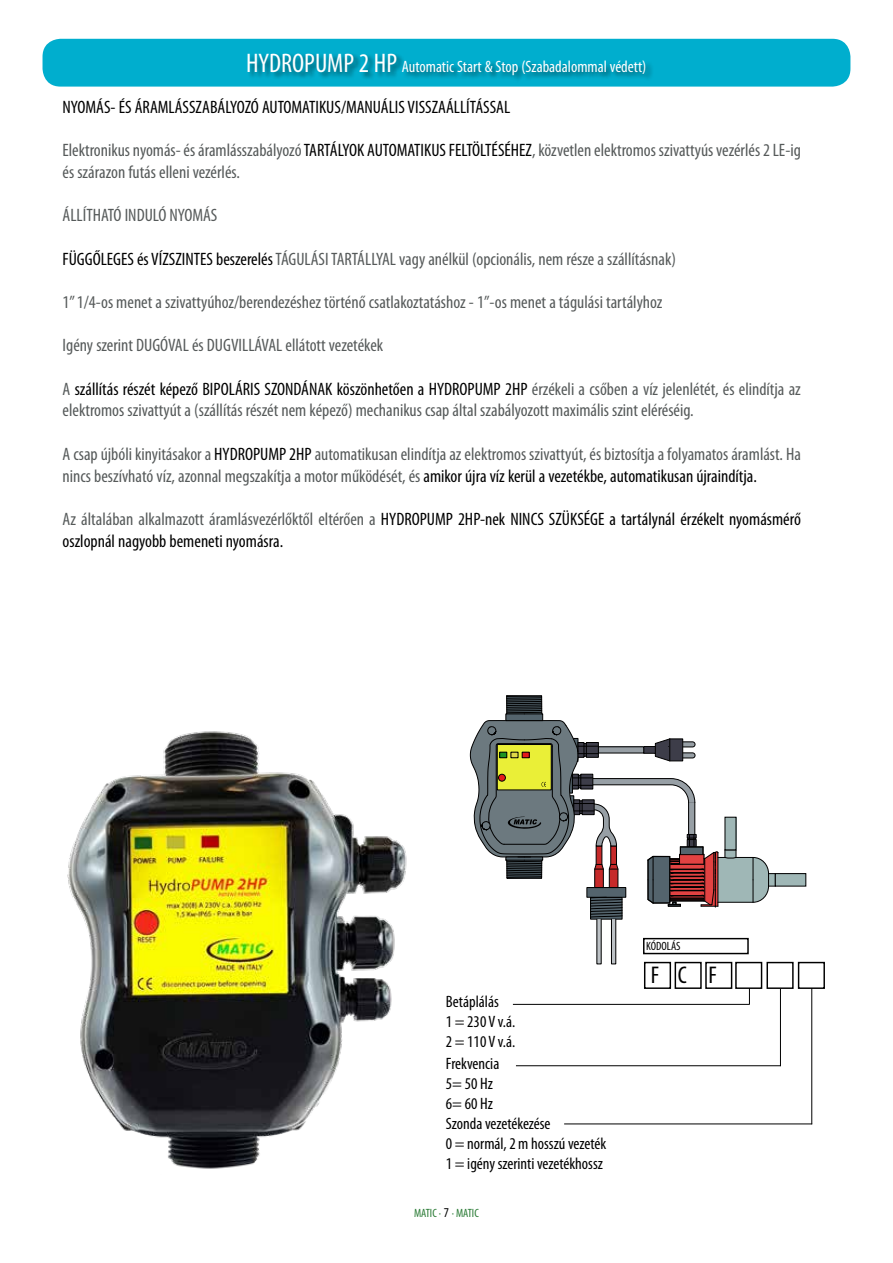
<style>
.page{position:relative;width:893px;height:1263px;background:#fff}
.page>*{position:absolute;margin:0;border:0;box-sizing:border-box;transform-origin:0 0}
.t1{font:condensed 24.3px "Myriad Pro";color:#000}
.t2{font:condensed 18px/21.8px "Myriad Pro";color:#565a5a}
.t3{font:condensed 18px/21.8px "Myriad Pro";color:#000}
.t4{font:condensed 16.5px/20px "Myriad Pro";color:#000}
.t5{font:condensed 16.5px "Myriad Pro";color:#fff}
.t6{font:condensed 12px "Myriad Pro";letter-spacing:-.005em;color:#2a7b35}
.t7{font:condensed 12px "Myriad Pro";color:#000}
.s1{font-size:27px}
.s2{color:#000}
.s3{color:#565a5a}
.s4{font-size:13.5px;color:#000}
</style>
<div class="page">
<div style="left:43px;top:39px;width:807px;height:48px;background:#00aece;border-radius:18px"></div>
<div style="left:247px;top:53px;width:407px;height:30px;background:#000;opacity:.5"></div>
<svg style="left:611px;top:919px;width:5px;height:45px"></svg>
<svg style="left:597px;top:919px;width:4px;height:45px"></svg>
<svg style="left:470px;top:695px;width:306px;height:222px"></svg>
<div style="left:725px;top:817px;width:11px;height:33px;background:#9fb7b6"></div>
<div style="left:775px;top:874px;width:31px;height:12px;background:#9fb7b6"></div>
<div style="left:775px;top:873px;width:31px;height:13px;border:1px solid #000"></div>
<img style="left:67px;top:731px;width:340px;height:438px">
<hr style="left:513px;top:1004px;width:237px;height:1px;background:#000">
<svg style="left:749px;top:989px;width:1px;height:15px"></svg>
<div style="left:644px;top:962px;width:27px;height:27px;border:1px solid #000"></div>
<div style="left:675px;top:962px;width:27px;height:27px;border:1px solid #000"></div>
<div style="left:705px;top:962px;width:27px;height:27px;border:1px solid #000"></div>
<div style="left:766px;top:962px;width:28px;height:27px;border:1px solid #000"></div>
<div style="left:735px;top:962px;width:27px;height:27px;border:1px solid #000"></div>
<hr style="left:516px;top:1065px;width:265px;height:1px;background:#000">
<hr style="left:811px;top:986px;width:1px;height:138px;background:#000">
<div style="left:799px;top:962px;width:25px;height:26px;background:#fff"></div>
<div style="left:798px;top:962px;width:27px;height:27px;border:1px solid #000"></div>
<hr style="left:780px;top:989px;width:1px;height:77px;background:#000">
<hr style="left:564px;top:1123px;width:248px;height:1px;background:#000">
<div style="left:643px;top:938px;width:106px;height:16px;border:1px solid #000"></div>
<p class="t5" style="left:246px;top:56px;width:402px"><span class="s1">HYDROPUMP 2 HP</span> Automatic Start &amp; Stop (Szabadalommal védett)</p>
<p class="t3" style="left:63px;top:96px;width:449px">NYOMÁS- ÉS ÁRAMLÁSSZABÁLYOZÓ AUTOMATIKUS/MANUÁLIS VISSZAÁLLÍTÁSSAL</p>
<p class="t2" style="left:63px;top:139px;width:740px">Elektronikus nyomás- és áramlásszabályozó <span class="s2">TARTÁLYOK AUTOMATIKUS FELTÖLTÉSÉHEZ</span>, közvetlen elektromos szivattyús vezérlés 2 LE-ig és szárazon futás elleni vezérlés.</p>
<p class="t2" style="left:63px;top:204px;width:156px">ÁLLÍTHATÓ INDULÓ NYOMÁS</p>
<p class="t2" style="left:63px;top:248px;width:615px"><span class="s2">FÜGGŐLEGES és VÍZSZINTES beszerelés</span> TÁGULÁSI TARTÁLLYAL vagy anélkül (opcionális, nem része a szállításnak)</p>
<p class="t2" style="left:63px;top:291px;width:602px">1” 1/4-os menet a szivattyúhoz/berendezéshez történő csatlakoztatáshoz - 1”-os menet a tágulási tartályhoz</p>
<p class="t2" style="left:63px;top:334px;width:322px">Igény szerint DUGÓVAL és DUGVILLÁVAL ellátott vezetékek</p>
<p class="t2" style="left:63px;top:378px;width:740px">A <span class="s2">szállítás részét képező BIPOLÁRIS SZONDÁNAK köszönhetően a HYDROPUMP 2HP</span> érzékeli a csőben a víz jelenlétét, és elindítja az elektromos szivattyút a (szállítás részét nem képező) mechanikus csap által szabályozott maximális szint eléréséig.</p>
<p class="t2" style="left:63px;top:443px;width:740px">A csap újbóli kinyitásakor a <span class="s2">HYDROPUMP 2HP</span> automatikusan elindítja az elektromos szivattyút, és biztosítja a folyamatos áramlást. Ha nincs beszívható víz, azonnal megszakítja a motor működését, és <span class="s2">amikor újra víz kerül a vezetékbe, automatikusan újraindítja.</span></p>
<p class="t3" style="left:63px;top:508px;width:740px"><span class="s3">Az általában alkalmazott áramlásvezérlőktől eltérően a</span> HYDROPUMP 2HP-nek NINCS SZÜKSÉGE a tartálynál érzékelt nyomásmérő oszlopnál nagyobb bemeneti nyomásra.</p>
<p class="t7" style="left:646px;top:939px;width:36px">KÓDOLÁS</p>
<p class="t4" style="left:446px;top:991px;width:71px">Betáplálás<br>1 = 230 V v.á.<br>2 = 110 V v.á.</p>
<p class="t4" style="left:446px;top:1053px;width:162px">Frekvencia<br>5= 50 Hz<br>6= 60 Hz<br>Szonda vezetékezése<br>0 = normál, 2 m hosszú vezeték<br>1 = igény szerinti vezetékhossz</p>
<p class="t6" style="left:414px;top:1205px;width:66px">MATIC · <span class="s4">7</span> · MATIC</p>
<p class="t1" style="left:651px;top:960px;width:67px">FCF</p>
</div>
